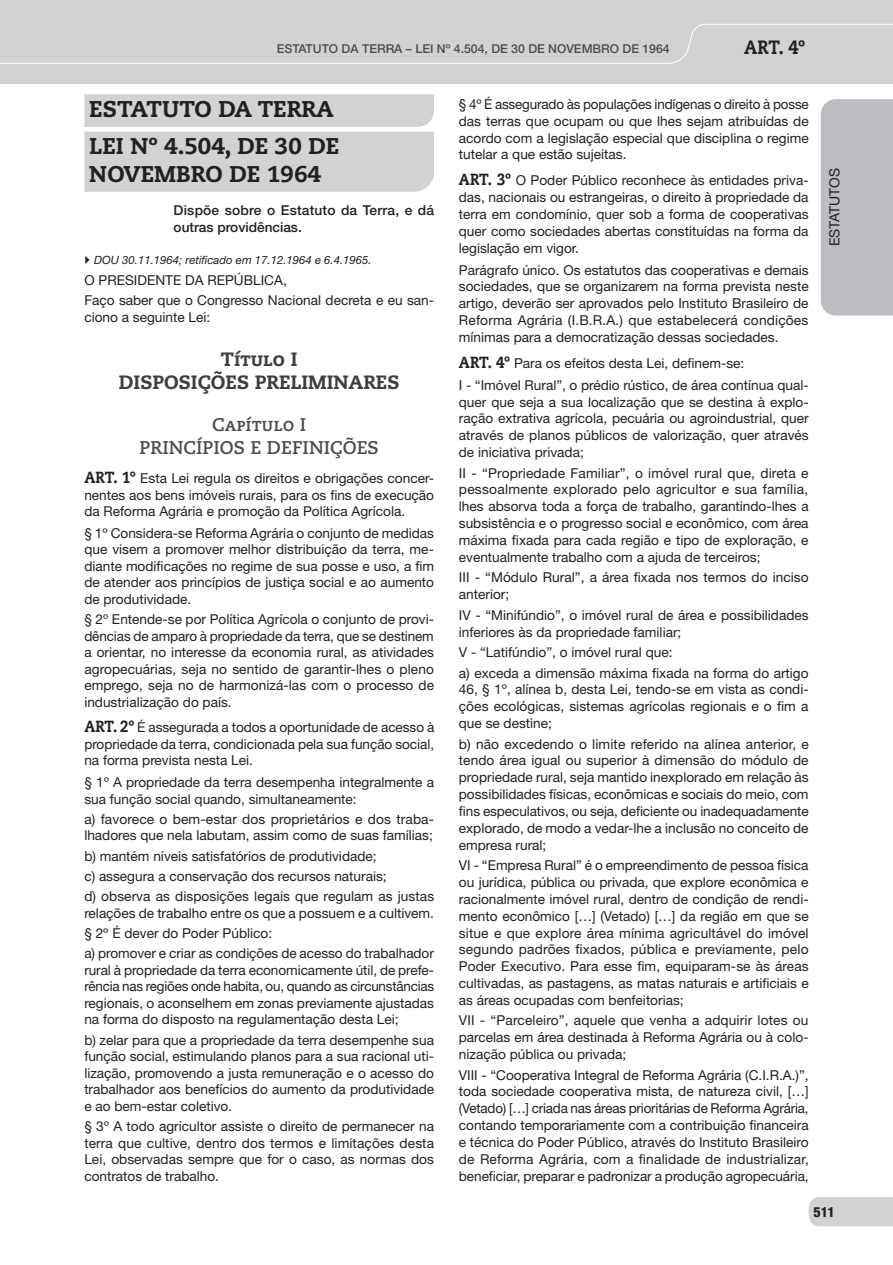
<style>
.page{position:relative;width:893px;height:1265px;background:#fff}
.page>*{position:absolute;margin:0;border:0;box-sizing:border-box;transform-origin:0 0}
._00_lei{font:800 22.75px/27.5px "Caecilia LT Std";color:#231f20}
._02_título{font:800 19.25px/23.3px "Caecilia LT Std";color:#3e3e3f;text-align:center}
.t1{font:800 19.25px "Caecilia LT Std";color:#231f20;scale:.88 1}
._03_capítulo{font:700 18.38px/22.2px "Caecilia LT Std";color:#4b4c4d;text-align:center}
.t2{font:14px "Helvetica Neue LT Std";color:#231f20}
.t3{font:800 condensed 14px "Helvetica Neue LT Std";color:#231f20}
._08_artigo{font:13.65px/16.8px "Helvetica Neue LT Std";color:#231f20;text-align:justify}
._00-A_definição{font:500 13.65px/16.6px "Helvetica Neue LT Std";color:#231f20}
.t4{font:500 12.25px "Helvetica Neue LT Std";color:#4b4c4d}
.t5{font:italic 11.38px "Helvetica Neue LT Std";color:#231f20}
.s1{font-family:"Caecilia LT Std";font-weight:800;font-size:16.1px}
</style>
<div class="page">
<div style="left:0;top:0;width:893px;height:84px;background:#d1d2d4"></div>
<svg style="left:0;top:24px;width:893px;height:40px"></svg>
<div style="left:821px;top:99px;width:72px;height:216px;background:#bcbdc0"></div>
<div style="left:809px;top:1197px;width:84px;height:29px;background:#d1d2d4"></div>
<svg style="left:84px;top:94px;width:350px;height:98px;background:#d3d4d6"></svg>
<p class="t4" style="left:277px;top:41px;width:394px">Estatuto da Terra – LEI Nº 4.504, DE 30 DE NOVEMBRO DE 1964</p>
<h2 class="t1" style="left:744px;top:35px;width:70px">Art. 4º</h2>
<p class="_00_lei" style="left:89px;top:95px;width:246px">ESTATUTO DA TERRA</p>
<p class="_00_lei" style="left:89px;top:132px;width:252px">LEI Nº 4.504, DE 30 DE<br>NOVEMBRO DE 1964</p>
<p class="_00-A_definição" style="left:174px;top:202px;width:262px">Dispõe sobre o Estatuto da Terra, e dá outras providências.</p>
<p class="t5" style="left:94px;top:254px;width:279px">DOU 30.11.1964; retificado em 17.12.1964 e 6.4.1965.</p>
<p class="_08_artigo" style="left:84px;top:271px;width:204px">O PRESIDENTE DA REPÚBLICA,</p>
<p class="_08_artigo" style="left:84px;top:292px;width:351px">Faço saber que o Congresso Nacional decreta e eu san&shy;ciono a seguinte Lei:</p>
<p class="_02_título" style="left:119px;top:348px;width:282px">Título I<br>DISPOSIÇÕES PRELIMINARES</p>
<p class="_03_capítulo" style="left:140px;top:414px;width:241px">Capítulo I<br>PRINCÍPIOS E DEFINIÇÕES</p>
<p class="_08_artigo" style="left:84px;top:470px;width:351px"><span class="s1">ART. 1º</span> Esta Lei regula os direitos e obrigações concer&shy;nentes aos bens imóveis rurais, para os fins de execução da Reforma Agrária e promoção da Política Agrícola.</p>
<p class="_08_artigo" style="left:84px;top:524px;width:351px">§ 1º Considera-se Reforma Agrária o conjunto de medidas que visem a promover melhor distribuição da terra, me&shy;diante modificações no regime de sua posse e uso, a fim de atender aos princípios de justiça social e ao aumento de produtividade.</p>
<p class="_08_artigo" style="left:84px;top:611px;width:351px">§ 2º Entende-se por Política Agrícola o conjunto de provi&shy;dências de amparo à propriedade da terra, que se destinem a orientar, no interesse da economia rural, as atividades agropecuárias, seja no sentido de garantir-lhes o pleno emprego, seja no de harmonizá-las com o processo de industrialização do país.</p>
<p class="_08_artigo" style="left:84px;top:719px;width:351px"><span class="s1">ART. 2º</span> É assegurada a todos a oportunidade de acesso à propriedade da terra, condicionada pela sua função social, na forma prevista nesta Lei.</p>
<p class="_08_artigo" style="left:84px;top:774px;width:351px">§ 1º A propriedade da terra desempenha integralmente a sua função social quando, simultaneamente:</p>
<p class="_08_artigo" style="left:84px;top:810px;width:351px">a) favorece o bem-estar dos proprietários e dos traba&shy;lhadores que nela labutam, assim como de suas famílias;</p>
<p class="_08_artigo" style="left:84px;top:847px;width:294px">b) mantém níveis satisfatórios de produtividade;</p>
<p class="_08_artigo" style="left:84px;top:867px;width:304px">c) assegura a conservação dos recursos naturais;</p>
<p class="_08_artigo" style="left:84px;top:888px;width:351px">d) observa as disposições legais que regulam as justas relações de trabalho entre os que a possuem e a cultivem.</p>
<p class="_08_artigo" style="left:84px;top:924px;width:189px">§ 2º É dever do Poder Público:</p>
<p class="_08_artigo" style="left:84px;top:945px;width:351px">a) promover e criar as condições de acesso do trabalhador rural à propriedade da terra economicamente útil, de prefe&shy;rência nas regiões onde habita, ou, quando as circunstâncias regionais, o aconselhem em zonas previamente ajustadas na forma do disposto na regulamentação desta Lei;</p>
<p class="_08_artigo" style="left:84px;top:1031px;width:351px">b) zelar para que a propriedade da terra desempenhe sua função social, estimulando planos para a sua racional uti&shy;lização, promovendo a justa remuneração e o acesso do trabalhador aos benefícios do aumento da produtividade e ao bem-estar coletivo.</p>
<p class="_08_artigo" style="left:84px;top:1118px;width:351px">§ 3º A todo agricultor assiste o direito de permanecer na terra que cultive, dentro dos termos e limitações desta Lei, observadas sempre que for o caso, as normas dos contratos de trabalho.</p>
<p class="_08_artigo" style="left:459px;top:96px;width:351px">§ 4º É assegurado às populações indígenas o direito à posse das terras que ocupam ou que lhes sejam atribuídas de acordo com a legislação especial que disciplina o regime tutelar a que estão sujeitas.</p>
<p class="_08_artigo" style="left:459px;top:172px;width:351px"><span class="s1">ART. 3º</span> O Poder Público reconhece às entidades priva&shy;das, nacionais ou estrangeiras, o direito à propriedade da terra em condomínio, quer sob a forma de cooperativas quer como sociedades abertas constituídas na forma da legislação em vigor.</p>
<p class="_08_artigo" style="left:459px;top:261px;width:351px">Parágrafo único. Os estatutos das cooperativas e demais sociedades, que se organizarem na forma prevista neste artigo, deverão ser aprovados pelo Instituto Brasileiro de Reforma Agrária (I.B.R.A.) que estabelecerá condições mínimas para a democratização dessas sociedades.</p>
<p class="_08_artigo" style="left:459px;top:354px;width:287px"><span class="s1">ART. 4º</span> Para os efeitos desta Lei, definem-se:</p>
<p class="_08_artigo" style="left:459px;top:376px;width:351px">I - “Imóvel Rural”, o prédio rústico, de área contínua qual&shy;quer que seja a sua localização que se destina à explo&shy;ração extrativa agrícola, pecuária ou agroindustrial, quer através de planos públicos de valorização, quer através de iniciativa privada;</p>
<p class="_08_artigo" style="left:459px;top:464px;width:351px">II - “Propriedade Familiar”, o imóvel rural que, direta e pessoalmente explorado pelo agricultor e sua família, lhes absorva toda a força de trabalho, garantindo-lhes a subsistência e o progresso social e econômico, com área máxima fixada para cada região e tipo de exploração, e eventualmente trabalho com a ajuda de terceiros;</p>
<p class="_08_artigo" style="left:459px;top:569px;width:351px">III - “Módulo Rural”, a área fixada nos termos do inciso anterior;</p>
<p class="_08_artigo" style="left:459px;top:606px;width:351px">IV - “Minifúndio”, o imóvel rural de área e possibilidades inferiores às da propriedade familiar;</p>
<p class="_08_artigo" style="left:459px;top:644px;width:215px">V - “Latifúndio”, o imóvel rural que:</p>
<p class="_08_artigo" style="left:459px;top:664px;width:351px">a) exceda a dimensão máxima fixada na forma do artigo 46, § 1º, alínea b, desta Lei, tendo-se em vista as condi&shy;ções ecológicas, sistemas agrícolas regionais e o fim a que se destine;</p>
<p class="_08_artigo" style="left:459px;top:735px;width:351px">b) não excedendo o limite referido na alínea anterior, e tendo área igual ou superior à dimensão do módulo de propriedade rural, seja mantido inexplorado em relação às possibilidades físicas, econômicas e sociais do meio, com fins especulativos, ou seja, deficiente ou inadequadamente explorado, de modo a vedar-lhe a inclusão no conceito de empresa rural;</p>
<p class="_08_artigo" style="left:459px;top:857px;width:351px">VI - “Empresa Rural” é o empreendimento de pessoa física ou jurídica, pública ou privada, que explore econômica e racionalmente imóvel rural, dentro de condição de rendi&shy;mento econômico […] (Vetado) […] da região em que se situe e que explore área mínima agricultável do imóvel segundo padrões fixados, pública e previamente, pelo Poder Executivo. Para esse fim, equiparam-se às áreas cultivadas, as pastagens, as matas naturais e artificiais e as áreas ocupadas com benfeitorias;</p>
<p class="_08_artigo" style="left:459px;top:1012px;width:351px">VII - “Parceleiro”, aquele que venha a adquirir lotes ou parcelas em área destinada à Reforma Agrária ou à colo&shy;nização pública ou privada;</p>
<p class="_08_artigo" style="left:459px;top:1066px;width:351px">VIII - “Cooperativa Integral de Reforma Agrária (C.I.R.A.)”, toda sociedade cooperativa mista, de natureza civil, […] (Vetado) […] criada nas áreas prioritárias de Reforma Agrária, contando temporariamente com a contribuição financeira e técnica do Poder Público, através do Instituto Brasileiro de Reforma Agrária, com a finalidade de industrializar, beneficiar, preparar e padronizar a produção agropecuária,</p>
<p class="t2" style="left:826px;top:246px;width:80px;rotate:-90deg">ESTATUTOS</p>
<p class="t3" style="left:814px;top:1203px;width:22px">511</p>
</div>
